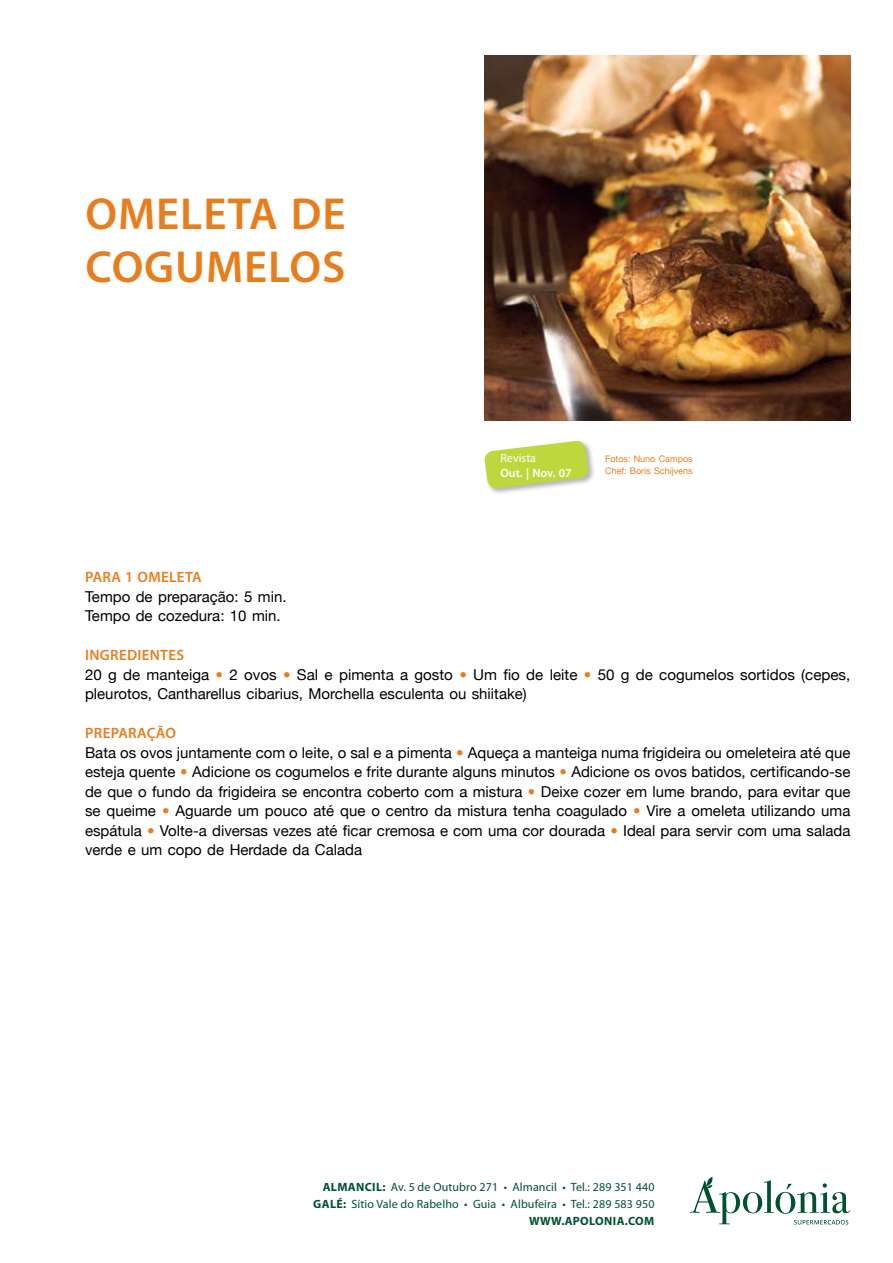
<style>
.page{position:relative;width:893px;height:1263px;background:#fff}
.page>*{position:absolute;margin:0;border:0;box-sizing:border-box;transform-origin:0 0}
.t1{font:600 45px/52.5px "Myriad Pro";letter-spacing:.02em;color:#e77e1d}
.t2{font:15px/19.5px "Helvetica Neue";color:#000}
.t3{font:600 15px "Myriad Pro";letter-spacing:.02em;color:#e77e1d}
.t4{font:12px/17.1px "Myriad Pro";letter-spacing:.01em;color:#00512f;text-align:right}
.t5{font:600 12px "Myriad Pro";color:#fff}
.t6{font:12px "Myriad Pro";color:#fff}
.t7{font:9px/12px "Helvetica Neue";color:#e77e1d}
.s1{color:#e77e1d}
.s2{font-weight:700}
</style>
<div class="page">
<svg style="left:690px;top:1177px;width:160px;height:47px"></svg>
<img style="left:485px;top:55px;width:365px;height:366px">
<div style="left:483px;top:440px;width:119px;height:64px;background:#000;opacity:.3"></div>
<svg style="left:484px;top:440px;width:105px;height:49px"></svg>
<h1 class="t1" style="left:85px;top:186px;width:262px">OMELETA DE<br>COGUMELOS</h1>
<p class="t6" style="left:500px;top:450px;width:37px">Revista</p>
<p class="t5" style="left:500px;top:465px;width:73px">OUT. | NOV. 07</p>
<p class="t7" style="left:605px;top:452px;width:89px">Fotos: Nuno Campos<br>Chef: Boris Schijvens</p>
<p class="t3" style="left:85px;top:568px;width:63px">PARA 1 OMELETA</p>
<p class="t2" style="left:85px;top:587px;width:203px">Tempo de preparação: 5 min.<br>Tempo de cozedura: 10 min.</p>
<p class="t3" style="left:85px;top:646px;width:43px">INGREDIE</p>
<p class="t3" style="left:150px;top:646px;width:20px">NTES</p>
<p class="t2" style="left:85px;top:665px;width:767px">20 g de manteiga <span class="s1">•</span> 2 ovos <span class="s1">•</span> Sal e pimenta a gosto <span class="s1">•</span> Um fio de leite <span class="s1">•</span> 50 g de cogumelos sortidos (cepes, pleurotos, Cantharellus cibarius, Morchella esculenta ou shiitake)</p>
<p class="t3" style="left:85px;top:724px;width:90px">PREPA RAÇÃO</p>
<p class="t2" style="left:85px;top:743px;width:767px;text-align:justify">Bata os ovos juntamente com o leite, o sal e a pimenta <span class="s1">•</span> Aqueça a manteiga numa frigideira ou omeleteira até que esteja quente <span class="s1">•</span> Adicione os cogumelos e frite durante alguns minutos <span class="s1">•</span> Adicione os ovos batidos, certificando-se de que o fundo da frigideira se encontra coberto com a mistura <span class="s1">•</span> Deixe cozer em lume brando, para evitar que se queime <span class="s1">•</span> Aguarde um pouco até que o centro da mistura tenha coagulado <span class="s1">•</span> Vire a omeleta utilizando uma espátula <span class="s1">•</span> Volte-a diversas vezes até ficar cremosa e com uma cor dourada <span class="s1">•</span> Ideal para servir com uma salada verde e um copo de Herdade da Calada</p>
<p class="t4" style="left:313px;top:1178px;width:343px"><span class="s2">ALMANCIL:</span> Av. 5 de Outubro 271 • Almancil • Tel.: 289 351 440<br><span class="s2">GALÉ:</span> Sítio Vale do Rabelho • Guia • Albufeira • Tel.: 289 583 950<br><span class="s2">WWW.APOLONIA.COM</span></p>
</div>
